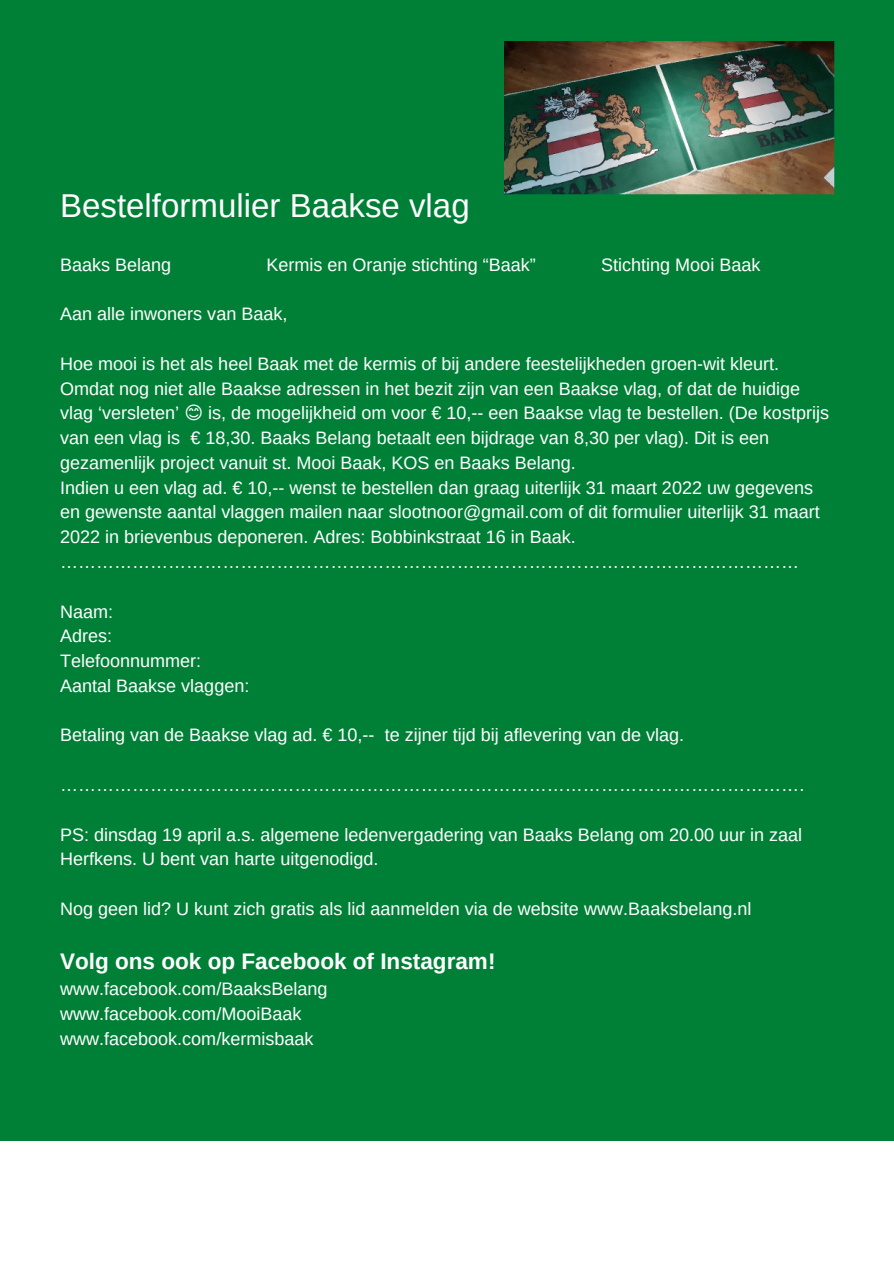
<style>
.page{position:relative;width:894px;height:1264px;background:#fff}
.page>*{position:absolute;margin:0;border:0;box-sizing:border-box;transform-origin:0 0}
.t1{font:33px "Arimo";color:#fff}
.t2{font:700 22.5px "Arimo";color:#fff}
.t3{font:18px/24.8px "Arimo";color:#fff}
</style>
<div class="page">
<div style="left:0;top:0;width:893px;height:1139px;background:#008037"></div>
<img style="left:504px;top:42px;width:330px;height:153px">
<p class="t1" style="left:60px;top:187px;width:411px">Bestelformulier Baakse vlag</p>
<p class="t3" style="left:60px;top:252px;width:113px">Baaks Belang</p>
<p class="t3" style="left:266px;top:252px;width:271px">Kermis en Oranje stichting “Baak”</p>
<p class="t3" style="left:601px;top:252px;width:161px">Stichting Mooi Baak</p>
<p class="t3" style="left:60px;top:301px;width:229px">Aan alle inwoners van Baak,</p>
<p class="t3" style="left:60px;top:351px;width:720px">Hoe mooi is het als heel Baak met de kermis of bij andere feestelijkheden groen-wit kleurt.</p>
<p class="t3" style="left:60px;top:376px;width:741px">Omdat nog niet alle Baakse adressen in het bezit zijn van een Baakse vlag, of dat de huidige vlag ‘versleten’</p>
<p class="t3" style="left:60px;top:400px;width:770px;text-indent:148px">is, de mogelijkheid om voor € 10,-- een Baakse vlag te bestellen. (De kostprijs van een vlag is € 18,30. Baaks Belang betaalt een bijdrage van 8,30 per vlag). Dit is een gezamenlijk project vanuit st. Mooi Baak, KOS en Baaks Belang.</p>
<p class="t3" style="left:60px;top:475px;width:761px">Indien u een vlag ad. € 10,-- wenst te bestellen dan graag uiterlijk 31 maart 2022 uw gegevens en gewenste aantal vlaggen mailen naar slootnoor@gmail.com of dit formulier uiterlijk 31 maart<br>2022 in brievenbus deponeren. Adres: Bobbinkstraat 16 in Baak.</p>
<p class="t3" style="left:60px;top:549px;width:740px">……………………………………………………………………………………………………………</p>
<p class="t3" style="left:60px;top:599px;width:55px">Naam:</p>
<p class="t3" style="left:60px;top:623px;width:54px">Adres:</p>
<p class="t3" style="left:60px;top:648px;width:143px">Telefoonnummer:</p>
<p class="t3" style="left:60px;top:673px;width:191px">Aantal Baakse vlaggen:</p>
<p class="t3" style="left:60px;top:723px;width:625px">Betaling van de Baakse vlag ad. € 10,-- te zijner tijd bij aflevering van de vlag.</p>
<p class="t3" style="left:60px;top:772px;width:745px">…………………………………………………………………………………………………………….</p>
<p class="t3" style="left:60px;top:822px;width:743px">PS: dinsdag 19 april a.s. algemene ledenvergadering van Baaks Belang om 20.00 uur in zaal<br>Herfkens. U bent van harte uitgenodigd.</p>
<p class="t3" style="left:60px;top:896px;width:692px">Nog geen lid? U kunt zich gratis als lid aanmelden via de website www.Baaksbelang.nl</p>
<p class="t2" style="left:60px;top:948px;width:437px">Volg ons ook op Facebook of Instagram!</p>
<p class="t3" style="left:60px;top:976px;width:269px">www.facebook.com/BaaksBelang</p>
<p class="t3" style="left:60px;top:1001px;width:243px">www.facebook.com/MooiBaak</p>
<p class="t3" style="left:60px;top:1025px;width:255px">www.facebook.com/kermisbaak</p>
</div>
